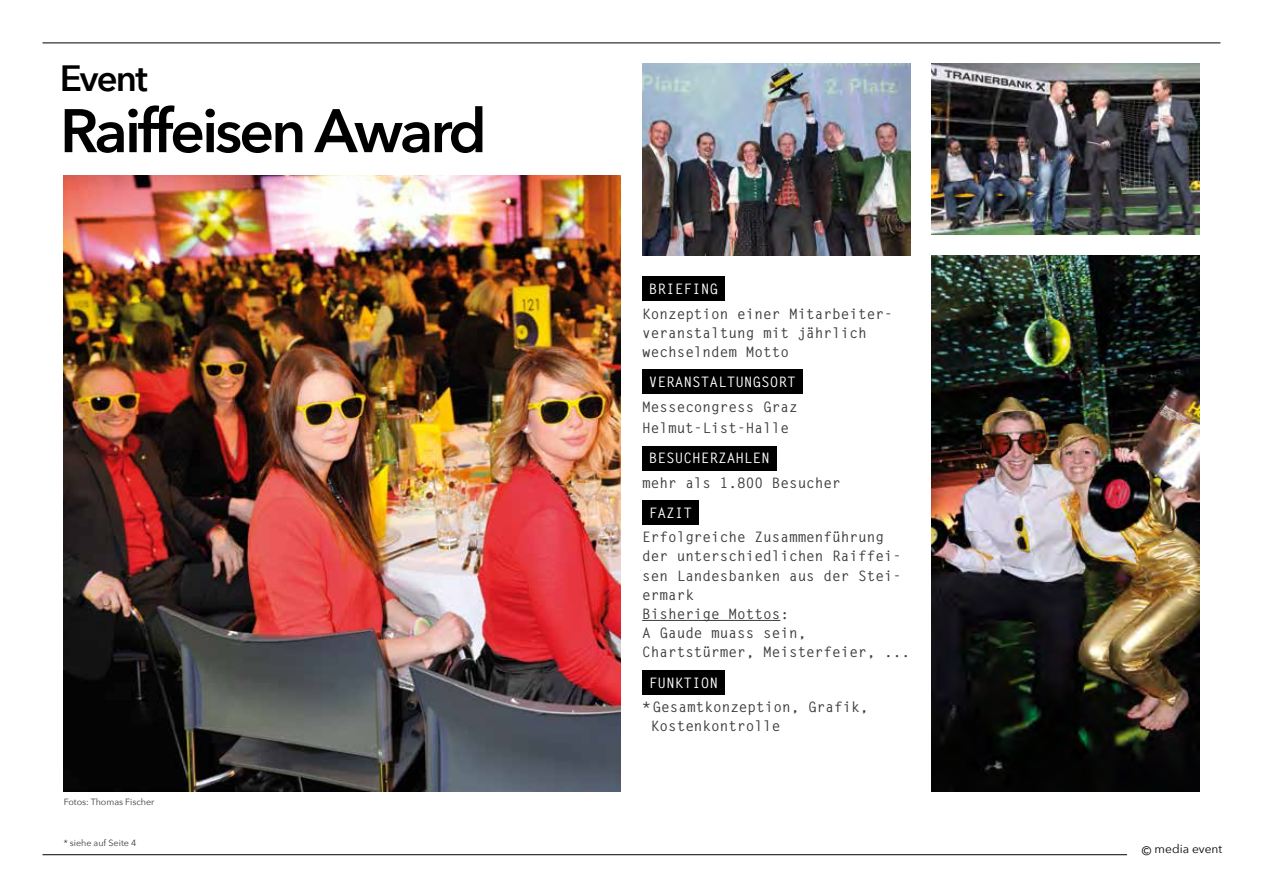
<style>
.page{position:relative;width:1263px;height:893px;background:#fff}
.page>*{position:absolute;margin:0;border:0;box-sizing:border-box;transform-origin:0 0}
.t1{font:600 60.75px "Avenir Next";letter-spacing:-.05em;color:#000}
.t2{font:600 36.45px "Avenir Next";letter-spacing:-.05em;color:#000}
.t3{font:700 14.4px/19.2px "Letter Gothic Std";color:#3c3c3b}
.t4{font:700 14.4px "Letter Gothic Std";color:#fff}
.t5{font:12px "Avenir Next";color:#000}
.t6{font:9px "Avenir Next";color:#3c3c3b}
</style>
<div class="page">
<img style="left:931px;top:255px;width:268px;height:536px">
<img style="left:931px;top:64px;width:268px;height:170px">
<hr style="left:43px;top:43px;width:1177px;height:1px;background:#000">
<img style="left:64px;top:175px;width:557px;height:616px">
<img style="left:642px;top:64px;width:268px;height:191px">
<div style="left:642px;top:277px;width:83px;height:24px;background:#000"></div>
<div style="left:642px;top:446px;width:135px;height:24px;background:#000"></div>
<hr style="left:642px;top:620px;width:138px;height:1px;background:#3c3c3b">
<div style="left:642px;top:500px;width:57px;height:25px;background:#000"></div>
<div style="left:642px;top:370px;width:161px;height:24px;background:#000"></div>
<div style="left:642px;top:670px;width:83px;height:24px;background:#000"></div>
<hr style="left:43px;top:854px;width:1084px;height:1px;background:#000">
<h2 class="t2" style="left:60px;top:47px;width:89px">Event</h2>
<h1 class="t1" style="left:60px;top:79px;width:428px">Raiffeisen Award</h1>
<p class="t6" style="left:64px;top:794px;width:92px">Fotos: Thomas Fischer</p>
<p class="t6" style="left:64px;top:835px;width:74px">* siehe auf Seite 4</p>
<p class="t4" style="left:649px;top:280px;width:71px">BRIEFING</p>
<p class="t3" style="left:642px;top:304px;width:252px">Konzeption einer Mitarbeiter&shy;veranstaltung mit jährlich wechselndem Motto</p>
<p class="t4" style="left:649px;top:373px;width:148px">VERANSTALTUNGSORT</p>
<p class="t3" style="left:642px;top:396px;width:157px;line-height:21.6px">Messecongress Graz<br>Helmut-List-Halle</p>
<p class="t4" style="left:649px;top:449px;width:122px">BESUCHERZAHLEN</p>
<p class="t3" style="left:642px;top:473px;width:200px">mehr als 1.800 Besucher</p>
<p class="t4" style="left:649px;top:504px;width:45px">FAZIT</p>
<p class="t3" style="left:642px;top:528px;width:269px">Erfolgreiche Zusammenführung der unterschiedlichen Raiffei&shy;sen Landesbanken aus der Stei&shy;ermark<br>Bisherige Mottos:<br>A Gaude muass sein,<br>Chartstürmer, Meisterfeier, ...</p>
<p class="t4" style="left:649px;top:674px;width:71px">FUNKTION</p>
<p class="t3" style="left:651px;top:697px;width:219px;text-indent:-9px">*Gesamtkonzeption, Grafik,<br>Kostenkontrolle</p>
<p class="t5" style="left:1142px;top:839px;width:82px">© media event</p>
</div>
